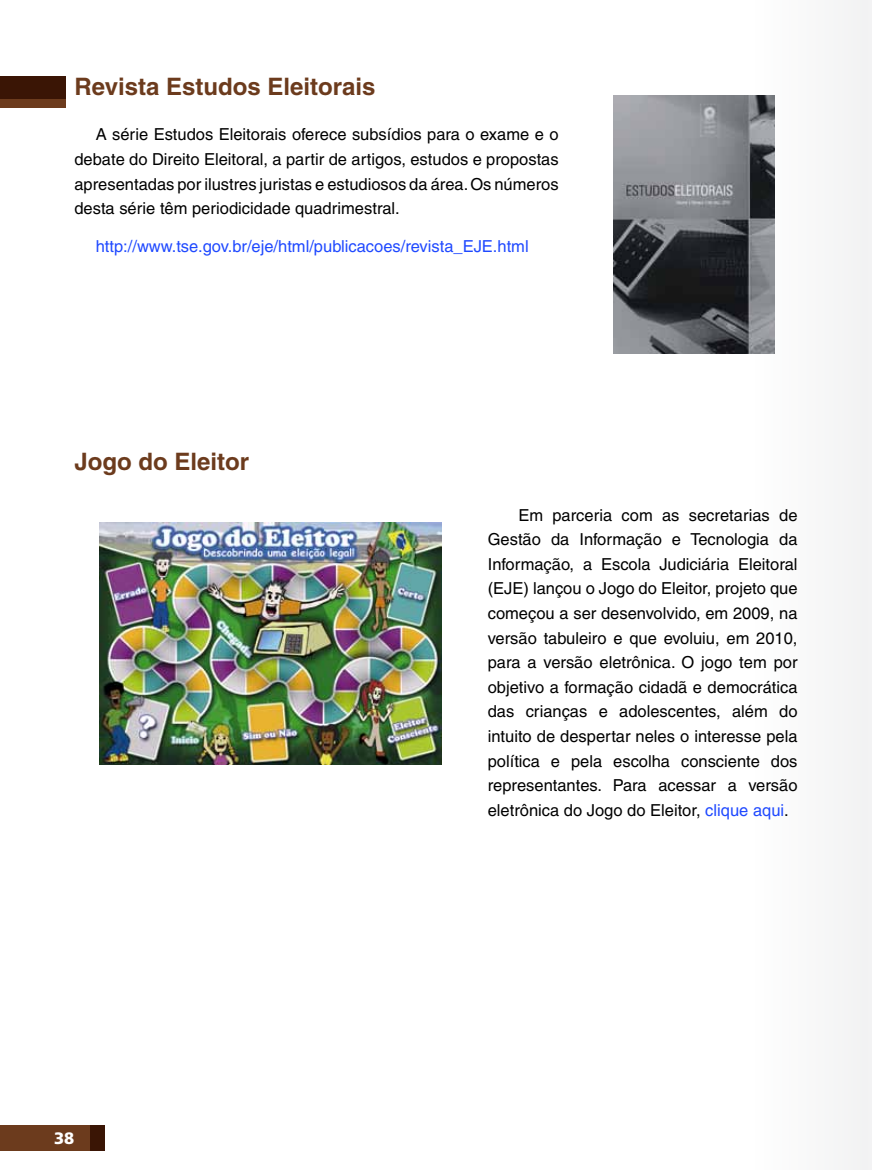
<style>
.page{position:relative;width:872px;height:1170px;background:#fff}
.page>*{position:absolute;margin:0;border:0;box-sizing:border-box;transform-origin:0 0}
.t1{font:700 24px "Helvetica";color:#6c3b1d}
.t2{font:16.5px/24.6px "Helvetica";color:#000;text-align:justify}
.t3{font:16.5px "Helvetica";color:#1f49ff}
.t4{font:900 16.5px "Frutiger LT Std";color:#fff}
.s1{color:#1f49ff}
</style>
<div class="page">
<div style="left:89px;top:1124px;width:16px;height:26px;background:#3a1505"></div>
<div style="left:0;top:1124px;width:90px;height:26px;background:#6c3b1d"></div>
<div style="left:0;top:77px;width:66px;height:23px;background:#3a1505"></div>
<div style="left:0;top:100px;width:66px;height:8px;background:#6c3b1d"></div>
<div style="left:742px;top:0;width:130px;height:1169px;background:#f8f8f8"></div>
<img style="left:613px;top:95px;width:162px;height:258px">
<img style="left:99px;top:522px;width:342px;height:243px">
<h1 class="t1" style="left:74px;top:72px;width:303px">Revista Estudos Eleitorais</h1>
<p class="t2" style="left:74px;top:122px;width:486px;text-indent:21px">A série Estudos Eleitorais oferece subsídios para o exame e o debate do Direito Eleitoral, a partir de artigos, estudos e propostas apresentadas por ilustres juristas e estudiosos da área. Os números desta série têm periodicidade quadrimestral.</p>
<p class="t3" style="left:96px;top:236px;width:434px">http://www.tse.gov.br/eje/html/publicacoes/revista_EJE.html</p>
<h1 class="t1" style="left:74px;top:447px;width:176px">Jogo do Eleitor</h1>
<p class="t4" style="left:54px;top:1128px;width:22px">38</p>
<p class="t2" style="left:488px;top:502px;width:311px;text-indent:31px">Em parceria com as secretarias de Gestão da Informação e Tecnologia da Informação, a Escola Judiciária Eleitoral (EJE) lançou o Jogo do Eleitor, projeto que começou a ser desenvolvido, em 2009, na versão tabuleiro e que evoluiu, em 2010, para a versão eletrônica. O jogo tem por objetivo a formação cidadã e democrática das crianças e adolescentes, além do intuito de despertar neles o interesse pela política e pela escolha consciente dos representantes. Para acessar a versão eletrônica do Jogo do Eleitor, <span class="s1">clique aqui</span>.</p>
</div>
